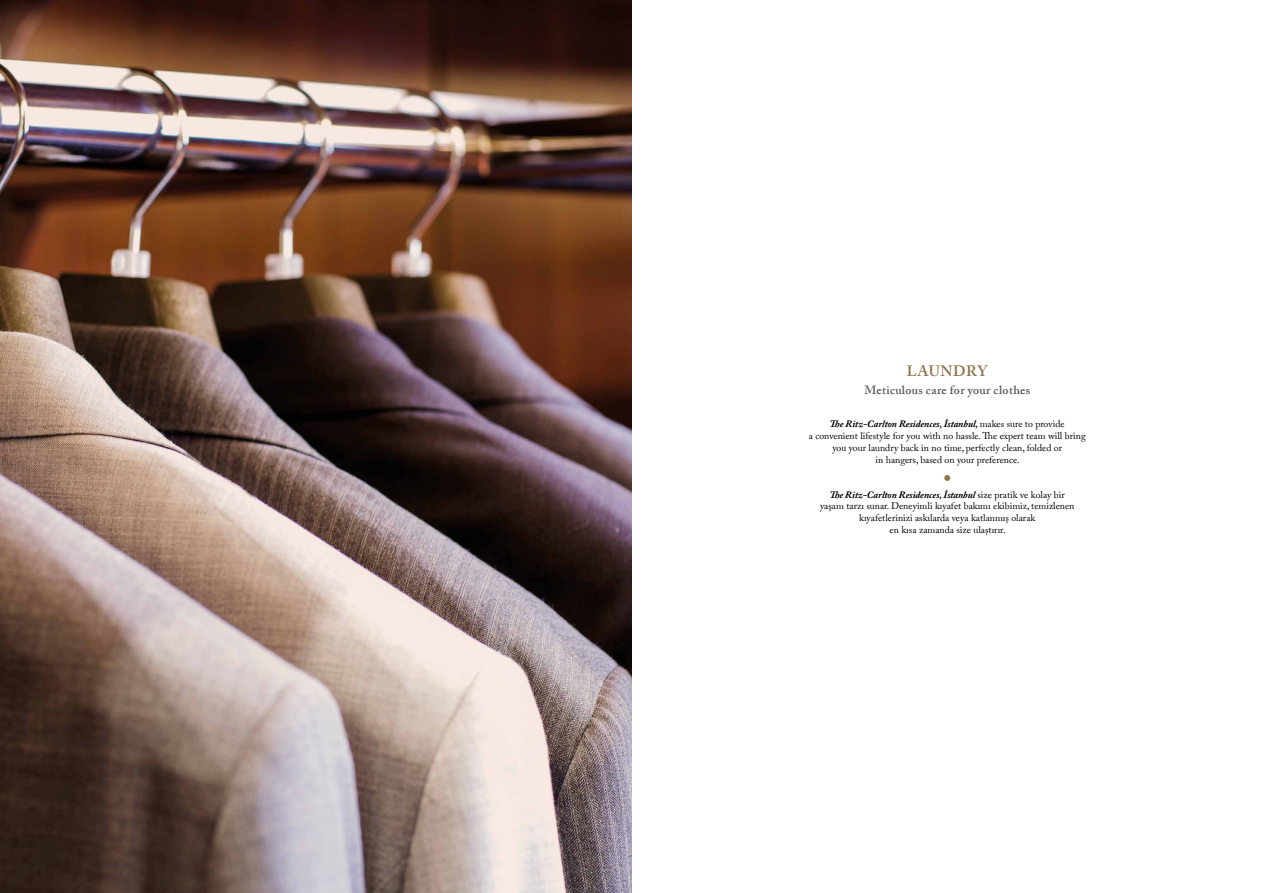
<style>
.page{position:relative;width:1263px;height:893px;background:#fff}
.page>*{position:absolute;margin:0;border:0;box-sizing:border-box;transform-origin:0 0}
.t1{font:300 18px "DI Nbek";color:#8e7449}
.t2{font:600 15px "Adobe Caslon Pro";letter-spacing:.035em;color:#8e7449}
.t3{font:600 12px "Adobe Caslon Pro";letter-spacing:.025em;color:#5e5a58}
.t4{font:9.75px/11.7px "Adobe Caslon Pro";color:#000;text-align:center}
.s1{font-weight:700;font-style:italic}
</style>
<div class="page">
<img style="left:0;top:0;width:631px;height:893px">
<h2 class="t2" style="left:907px;top:362px;width:82px">LAUNDRY</h2>
<p class="t3" style="left:864px;top:383px;width:167px">Meticulous care for your clothes</p>
<p class="t4" style="left:809px;top:418px;width:278px"><span class="s1">The Ritz-Carlton Residences, İstanbul,</span> makes sure to provide<br>a convenient lifestyle for you with no hassle. The expert team will bring you your laundry back in no time, perfectly clean, folded or<br>in hangers, based on your preference.</p>
<h1 class="t1" style="left:942px;top:466px;width:11px">•</h1>
<p class="t4" style="left:820px;top:488px;width:256px"><span class="s1">The Ritz-Carlton Residences, İstanbul</span> size pratik ve kolay bir yaşam tarzı sunar. Deneyimli kıyafet bakımı ekibimiz, temizlenen kıyafetlerinizi askılarda veya katlanmış olarak<br>en kısa zamanda size ulaştırır.</p>
</div>
